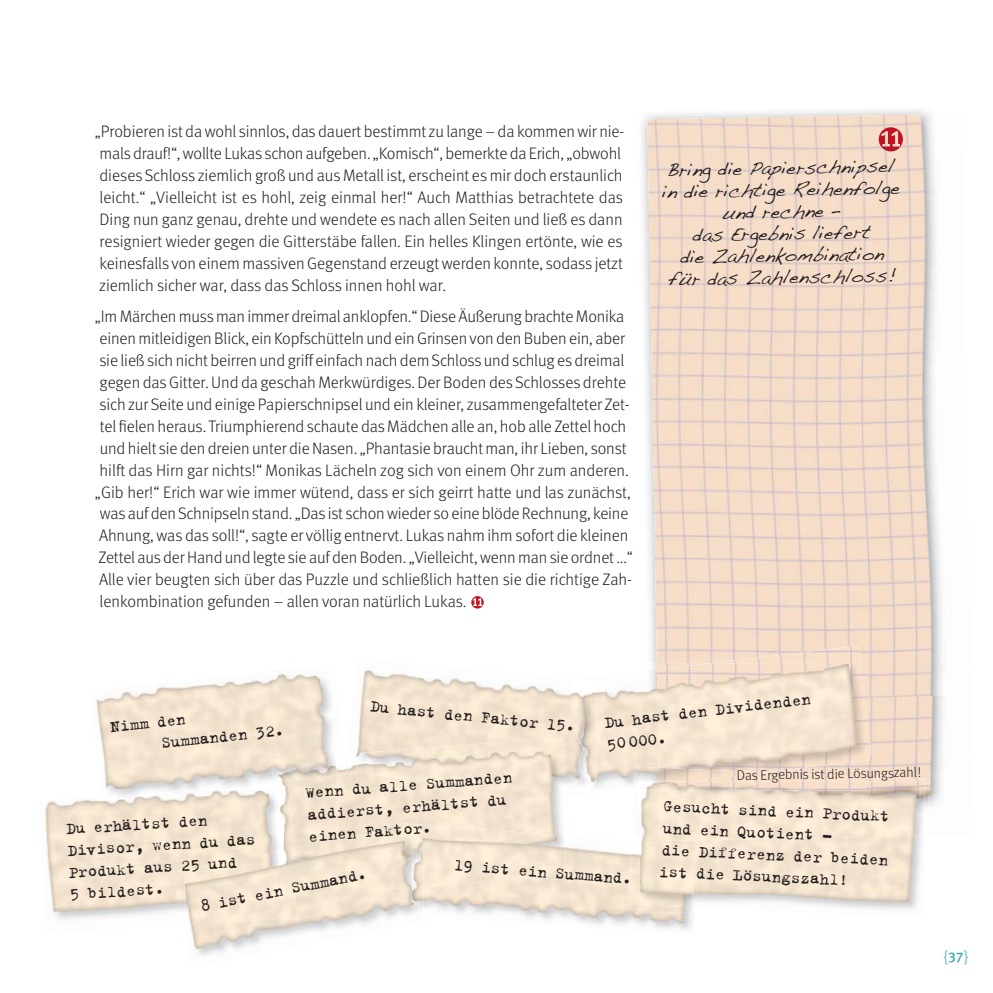
<style>
.page{position:relative;width:993px;height:993px;background:#fff}
.page>*{position:absolute;margin:0;border:0;box-sizing:border-box;transform-origin:0 0}
.t1{font:19.25px/21.9px "Handwriting Dakota";color:#231f20;text-align:center}
.t2{font:17.5px/21.9px "Trixie";color:#231f20}
.t3{font:17.5px "Trixie";color:#201914}
.t4{font:300 16.62px/21.9px "Meta";letter-spacing:-.005em;color:#231f20}
.t5{font:300 15.75px "Meta";color:#3da5ad}
.t6{font:300 14px "Meta";color:#231f20}
.s1{color:#201a15}
.s2{color:#201914}
.s3{color:#1f1814}
.s4{color:#211a15}
.s5{font-family:"Meta Medium CELF";font-weight:400;font-size:14px}
</style>
<div class="page">
<svg style="left:471px;top:596px;width:12px;height:12px"></svg>
<img style="left:647px;top:114px;width:298px;height:581px">
<img style="left:865px;top:695px;width:79px;height:111px">
<img style="left:647px;top:663px;width:9px;height:6px">
<img style="left:865px;top:707px;width:6px;height:53px">
<img style="left:709px;top:645px;width:151px;height:18px">
<img style="left:605px;top:688px;width:32px;height:98px">
<img style="left:637px;top:669px;width:19px;height:97px">
<img style="left:656px;top:663px;width:209px;height:109px">
<img style="left:45px;top:798px;width:229px;height:122px">
<img style="left:68px;top:833px;width:187px;height:25px">
<div style="left:69px;top:859px;width:116px;height:20px;background:#f3e4cf"></div>
<img style="left:578px;top:693px;width:4px;height:57px">
<img style="left:582px;top:691px;width:23px;height:96px">
<img style="left:357px;top:670px;width:221px;height:115px">
<img style="left:578px;top:750px;width:4px;height:35px">
<img style="left:569px;top:678px;width:9px;height:72px">
<img style="left:274px;top:798px;width:15px;height:41px">
<img style="left:384px;top:737px;width:182px;height:48px">
<img style="left:289px;top:768px;width:272px;height:71px">
<img style="left:346px;top:765px;width:215px;height:28px">
<img style="left:356px;top:750px;width:209px;height:37px">
<img style="left:336px;top:783px;width:107px;height:13px">
<img style="left:356px;top:779px;width:123px;height:8px">
<img style="left:417px;top:771px;width:95px;height:14px">
<img style="left:309px;top:821px;width:119px;height:18px">
<img style="left:186px;top:790px;width:87px;height:8px">
<img style="left:289px;top:790px;width:16px;height:8px">
<svg style="left:273px;top:790px;width:16px;height:8px"></svg>
<img style="left:305px;top:790px;width:31px;height:8px">
<svg style="left:96px;top:798px;width:25px;height:2px"></svg>
<img style="left:336px;top:767px;width:9px;height:8px">
<img style="left:96px;top:673px;width:240px;height:117px">
<img style="left:109px;top:790px;width:90px;height:6px">
<img style="left:109px;top:791px;width:77px;height:7px">
<img style="left:278px;top:750px;width:58px;height:4px">
<img style="left:271px;top:758px;width:7px;height:24px">
<img style="left:278px;top:754px;width:58px;height:27px">
<img style="left:404px;top:822px;width:158px;height:14px">
<img style="left:404px;top:823px;width:25px;height:10px">
<img style="left:432px;top:847px;width:259px;height:83px">
<img style="left:426px;top:847px;width:146px;height:39px">
<img style="left:417px;top:836px;width:148px;height:39px">
<img style="left:536px;top:868px;width:92px;height:16px">
<img style="left:509px;top:867px;width:63px;height:10px">
<div style="left:455px;top:859px;width:110px;height:16px;background:#f6e7d2"></div>
<img style="left:256px;top:839px;width:21px;height:11px">
<img style="left:185px;top:839px;width:71px;height:11px">
<svg style="left:277px;top:839px;width:15px;height:11px"></svg>
<img style="left:173px;top:872px;width:12px;height:48px">
<svg style="left:173px;top:869px;width:12px;height:3px"></svg>
<img style="left:411px;top:886px;width:21px;height:28px">
<img style="left:334px;top:826px;width:69px;height:13px">
<svg style="left:403px;top:824px;width:14px;height:15px"></svg>
<img style="left:190px;top:888px;width:221px;height:68px">
<img style="left:189px;top:897px;width:107px;height:27px">
<img style="left:185px;top:850px;width:98px;height:71px">
<img style="left:185px;top:859px;width:52px;height:13px">
<img style="left:280px;top:875px;width:120px;height:22px">
<img style="left:278px;top:848px;width:16px;height:27px">
<svg style="left:432px;top:914px;width:1px;height:16px"></svg>
<img style="left:400px;top:839px;width:23px;height:30px">
<svg style="left:399px;top:869px;width:27px;height:19px"></svg>
<img style="left:631px;top:904px;width:62px;height:13px">
<img style="left:641px;top:790px;width:17px;height:21px">
<img style="left:865px;top:776px;width:64px;height:32px">
<img style="left:764px;top:772px;width:101px;height:9px">
<img style="left:634px;top:766px;width:24px;height:20px">
<img style="left:658px;top:767px;width:106px;height:14px">
<img style="left:628px;top:847px;width:11px;height:57px">
<img style="left:639px;top:811px;width:283px;height:101px">
<img style="left:658px;top:781px;width:266px;height:58px">
<img style="left:646px;top:786px;width:12px;height:4px">
<img style="left:658px;top:781px;width:207px;height:9px">
<img style="left:639px;top:781px;width:19px;height:5px">
<img style="left:658px;top:781px;width:31px;height:3px">
<img style="left:639px;top:836px;width:57px;height:5px">
<img style="left:659px;top:836px;width:37px;height:4px">
<img style="left:639px;top:841px;width:57px;height:66px">
<img style="left:878px;top:127px;width:24px;height:24px">
<svg style="left:328px;top:831px;width:9px;height:9px"></svg>
<p class="t4" style="left:95px;top:122px;width:531px">„Probieren ist da wohl sinnlos, das dauert bestimmt zu lange – da kommen wir nie&shy;mals drauf!“, wollte Lukas schon aufgeben. „Komisch“, bemerkte da Erich, „obwohl dieses Schloss ziemlich groß und aus Metall ist, erscheint es mir doch erstaunlich leicht.“ „Vielleicht ist es hohl, zeig einmal her!“ Auch Matthias betrachtete das Ding nun ganz genau, drehte und wendete es nach allen Seiten und ließ es dann resigniert wieder gegen die Gitterstäbe fallen. Ein helles Klingen ertönte, wie es keinesfalls von einem massiven Gegenstand erzeugt werden konnte, sodass jetzt ziemlich sicher war, dass das Schloss innen hohl war.</p>
<p class="t4" style="left:95px;top:307px;width:539px">„Im Märchen muss man immer dreimal anklopfen.“ Diese Äußerung brachte Monika einen mitleidigen Blick, ein Kopfschütteln und ein Grinsen von den Buben ein, aber sie ließ sich nicht beirren und griff einfach nach dem Schloss und schlug es dreimal gegen das Gitter. Und da geschah Merkwürdiges. Der Boden des Schlosses drehte sich zur Seite und einige Papierschnipsel und ein kleiner, zusammengefalteter Zet&shy;tel fielen heraus. Triumphierend schaute das Mädchen alle an, hob alle Zettel hoch und hielt sie den dreien unter die Nasen. „Phantasie braucht man, ihr Lieben, sonst hilft das Hirn gar nichts!“ Monikas Lächeln zog sich von einem Ohr zum anderen. „Gib her!“ Erich war wie immer wütend, dass er sich geirrt hatte und las zunächst, was auf den Schnipseln stand. „Das ist schon wieder so eine blöde Rechnung, keine Ahnung, was das soll!“, sagte er völlig entnervt. Lukas nahm ihm sofort die kleinen Zettel aus der Hand und legte sie auf den Boden. „Vielleicht, wenn man sie ordnet ...“ Alle vier beugten sich über das Puzzle und schließlich hatten sie die richtige Zah&shy;lenkombination gefunden – allen voran natürlich Lukas.</p>
<p class="t1" style="left:661px;top:159px;width:239px;rotate:-1deg">Bring die Papierschnipsel in die richtige Reihenfolge und rechne –<br>das Ergebnis liefert<br>die Zahlenkombination für das Zahlenschloss!</p>
<p class="t2" style="left:158px;top:711px;width:125px;text-indent:-49px;rotate:-6deg">Nimm den<br>Summanden 32.</p>
<p class="t2" style="left:371px;top:695px;width:207px;rotate:6deg">Du hast den Faktor 15.</p>
<p class="t2" style="left:603px;top:713px;width:209px;line-height:21.3px;rotate:-7deg">Du hast den Dividenden<br>50 000.</p>
<p class="t2" style="left:305px;top:782px;width:208px;text-indent:46px;rotate:-4deg">du alle Summanden addierst, erhältst du</p>
<p class="t3" style="left:305px;top:786px;width:40px;rotate:-4deg">We<span class="s1">nn</span></p>
<p class="t2" style="left:65px;top:819px;width:190px;rotate:-4deg">Du erhältst den<br>Divisor, wen<span class="s2">n</span> <span class="s1">du</span> <span class="s2">das<br></span>Produkt aus<br>5 bildest.</p>
<p class="t3" style="left:308px;top:830px;width:125px;rotate:-4deg">ei e<span class="s3">n</span> Faktor<span class="s3">.</span></p>
<p class="t3" style="left:180px;top:859px;width:58px;rotate:-4deg">25 u<span class="s4">nd</span></p>
<p class="t2" style="left:199px;top:896px;width:170px;rotate:-11deg">8 ist ein Summand.</p>
<p class="t2" style="left:454px;top:855px;width:180px;rotate:4deg">19 ist ein Summand.</p>
<p class="t6" style="left:736px;top:770px;width:186px;rotate:-1deg">Das Ergebnis ist die Lösungszahl!</p>
<p class="t2" style="left:663px;top:795px;width:229px;rotate:3deg">Gesucht sind ein Produkt und ein Quotient –<br>die Differenz der beiden ist die Lösungszahl!</p>
<p class="t5" style="left:943px;top:950px;width:27px">{<span class="s5">37</span>}</p>
</div>
